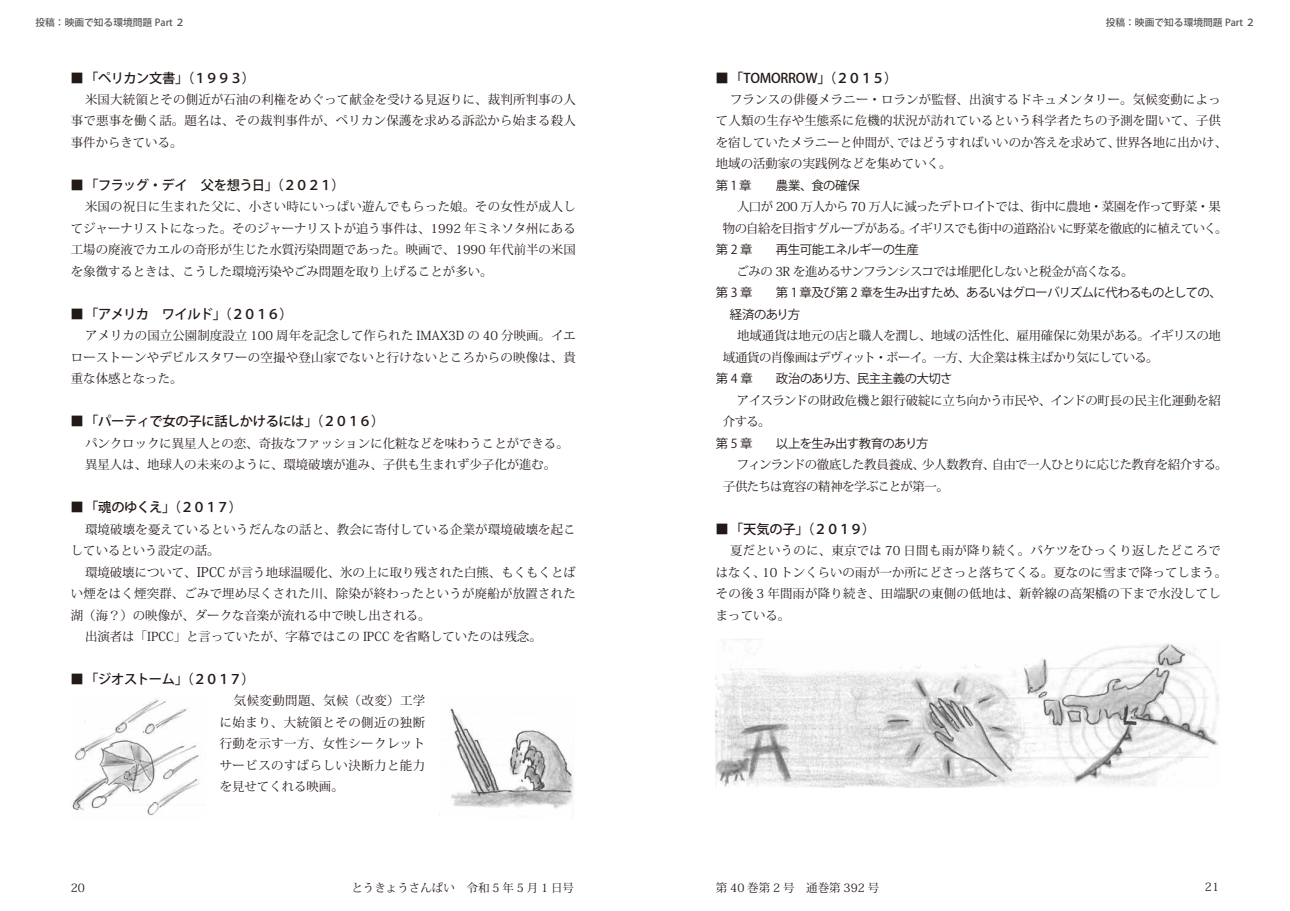
<style>
.page{position:relative;width:1290px;height:911px;background:#fff}
.page>*{position:absolute;margin:0;border:0;box-sizing:border-box;transform-origin:0 0}
.t1{font:500 13.25px "Koz Go Pro";letter-spacing:-.045em;color:#231916}
.t2{font:500 13.25px "Koz Go Pro";letter-spacing:-.065em;color:#231916}
.t3{font:500 13.25px "Koz Go Pro";letter-spacing:-.075em;color:#231916}
.t4{font:500 13.25px "Koz Go Pro";letter-spacing:-.02em;color:#231916}
.t5{font:12.38px/21.5px "Koz Min Pro";color:#231916;text-align:justify}
.t6{font:12.38px/21.5px "Koz Go Pro";letter-spacing:-.045em;color:#231916}
.t7{font:12.38px/21.5px "Koz Min Pro";letter-spacing:-.045em;color:#231916}
.t8{font:12.38px/21.5px "Koz Min Pro";letter-spacing:-.025em;color:#231916}
.t9{font:12.38px/21.5px "Koz Min Pro";letter-spacing:-.035em;color:#231916}
.t10{font:12.38px/21.5px "Koz Min Pro";letter-spacing:-.02em;color:#231916}
.t11{font:12.38px "Koz Min Pro";letter-spacing:.02em;color:#231916}
.t12{font:12.38px "Koz Min Pro";letter-spacing:-.055em;color:#231916}
.t13{font:11.5px "Koz Min Pro";color:#231916}
.t14{font:500 9.75px "Koz Go Pro";color:#595857}
.s1{font-size:13.25px}
</style>
<div class="page">
<img style="left:72px;top:698px;width:128px;height:118px">
<img style="left:439px;top:708px;width:135px;height:107px">
<img style="left:716px;top:638px;width:503px;height:150px">
<p class="t14" style="left:35px;top:16px;width:151px">投稿：映画で知る環境問題 Part ２</p>
<p class="t14" style="left:1106px;top:16px;width:151px">投稿：映画で知る環境問題 Part ２</p>
<p class="t1" style="left:71px;top:69px;width:186px">■「ペリカン文書」（１９９３）</p>
<p class="t5" style="left:71px;top:88px;width:506px;text-indent:14px">米国大統領とその側近が石油の利権をめぐって献金を受ける見返りに、裁判所判事の人事で悪事を働く話。題名は、その裁判事件が、ペリカン保護を求める訴訟から始まる殺人事件からきている。</p>
<p class="t1" style="left:71px;top:177px;width:275px">■「フラッグ・デイ　父を想う日」（２０２１）</p>
<p class="t5" style="left:71px;top:195px;width:506px;text-indent:14px">米国の祝日に生まれた父に、小さい時にいっぱい遊んでもらった娘。その女性が成人してジャーナリストになった。そのジャーナリストが追う事件は、1992 年ミネソタ州にある工場の廃液でカエルの奇形が生じた水質汚染問題であった。映画で、1990 年代前半の米国を象徴するときは、こうした環境汚染やごみ問題を取り上げることが多い。</p>
<p class="t3" style="left:71px;top:305px;width:224px">■「アメリカ　ワイルド」（２０１６）</p>
<p class="t5" style="left:71px;top:324px;width:507px;text-indent:14px">アメリカの国立公園制度設立 100 周年を記念して作られた IMAX3D の 40 分映画。イエローストーンやデビルスタワーの空撮や登山家でないと行けないところからの映像は、貴重な体感となった。</p>
<p class="t1" style="left:71px;top:413px;width:315px">■「パーティで女の子に話しかけるには」（２０１６）</p>
<p class="t5" style="left:85px;top:432px;width:485px">パンクロックに異星人との恋、奇抜なファッションに化粧などを味わうことができる。異星人は、地球人の未来のように、環境破壊が進み、子供も生まれず少子化が進む。</p>
<p class="t2" style="left:71px;top:499px;width:173px">■「魂のゆくえ」（２０１７）</p>
<p class="t5" style="left:71px;top:518px;width:506px;text-indent:14px">環境破壊を憂えているというだんなの話と、教会に寄付している企業が環境破壊を起こしているという設定の話。</p>
<p class="t5" style="left:85px;top:561px;width:492px">環境破壊について、<span class="s1">IPCC</span> が言う地球温暖化、氷の上に取り残された白熊、もくもくとば</p>
<p class="t11" style="left:71px;top:584px;width:506px">い煙をはく煙突群、ごみで埋め尽くされた川、除染が終わったというが廃船が放置された</p>
<p class="t5" style="left:71px;top:604px;width:361px">湖（海？）の映像が、ダークな音楽が流れる中で映し出される。</p>
<p class="t5" style="left:85px;top:625px;width:458px">出演者は「IPCC」と言っていたが、字幕ではこの IPCC を省略していたのは残念。</p>
<p class="t2" style="left:71px;top:671px;width:186px">■「ジオストーム」（２０１７）</p>
<p class="t5" style="left:220px;top:689px;width:207px;text-indent:14px">気候変動問題、気候（改変）工学に始まり、大統領とその側近の独断行動を示す一方、女性シークレットサービスのすばらしい決断力と能力を見せてくれる映画。</p>
<p class="t4" style="left:715px;top:69px;width:183px">■「TOMORROW」（２０１５）</p>
<p class="t5" style="left:716px;top:88px;width:513px;text-align:left;text-indent:14px">フランスの俳優メラニー・ロランが監督、出演するドキュメンタリー。気候変動によって人類の生存や生態系に危機的状況が訪れているという科学者たちの予測を聞いて、子供を宿していたメラニーと仲間が、ではどうすればいいのか答えを求めて、世界各地に出かけ、地域の活動家の実践例などを集めていく。</p>
<p class="t6" style="left:716px;top:175px;width:37px">第1章</p>
<p class="t6" style="left:776px;top:175px;width:85px">農業、食の確保</p>
<p class="t7" style="left:723px;top:195px;width:506px;text-indent:14px">人口が 200 万人から 70 万人に減ったデトロイトでは、街中に農地・菜園を作って野菜・果物の自給を目指すグループがある。イギリスでも街中の道路沿いに野菜を徹底的に植えていく。</p>
<p class="t6" style="left:716px;top:239px;width:38px">第2章</p>
<p class="t6" style="left:776px;top:239px;width:145px">再生可能エネルギーの生産</p>
<p class="t12" style="left:736px;top:262px;width:398px">ごみの 3R を進めるサンフランシスコでは堆肥化しないと税金が高くなる。</p>
<p class="t6" style="left:716px;top:282px;width:38px">第3章</p>
<p class="t6" style="left:730px;top:282px;width:493px;text-indent:46px">第 1 章及び第 2 章を生み出すため、あるいはグローバリズムに代わるものとしての、経済のあり方</p>
<p class="t8" style="left:723px;top:324px;width:500px;text-indent:14px">地域通貨は地元の店と職人を潤し、地域の活性化、雇用確保に効果がある。イギリスの地域通貨の肖像画はデヴィット・ボーイ。一方、大企業は株主ばかり気にしている。</p>
<p class="t6" style="left:716px;top:368px;width:39px">第4章</p>
<p class="t6" style="left:776px;top:368px;width:178px">政治のあり方、民主主義の大切さ</p>
<p class="t10" style="left:723px;top:389px;width:500px;text-indent:14px">アイスランドの財政危機と銀行破綻に立ち向かう市民や、インドの町長の民主化運動を紹介する。</p>
<p class="t6" style="left:716px;top:432px;width:38px">第5章</p>
<p class="t6" style="left:776px;top:432px;width:154px">以上を生み出す教育のあり方</p>
<p class="t9" style="left:723px;top:453px;width:506px;text-indent:14px">フィンランドの徹底した教員養成、少人数教育、自由で一人ひとりに応じた教育を紹介する。子供たちは寛容の精神を学ぶことが第一。</p>
<p class="t1" style="left:715px;top:520px;width:161px">■「天気の子」（２０１９）</p>
<p class="t5" style="left:716px;top:539px;width:513px;text-align:left;text-indent:14px">夏だというのに、東京では 70 日間も雨が降り続く。バケツをひっくり返したどころではなく、10 トンくらいの雨が一か所にどさっと落ちてくる。夏なのに雪まで降ってしまう。その後 3 年間雨が降り続き、田端駅の東側の低地は、新幹線の高架橋の下まで水没してしまっている。</p>
<p class="t13" style="left:71px;top:879px;width:16px">20</p>
<p class="t13" style="left:351px;top:879px;width:224px">とうきょうさんぱい　令和 5 年 5 月 1 日号</p>
<p class="t13" style="left:716px;top:879px;width:165px">第 40 巻第 2 号　通巻第 392 号</p>
<p class="t13" style="left:1205px;top:878px;width:16px">21</p>
</div>
